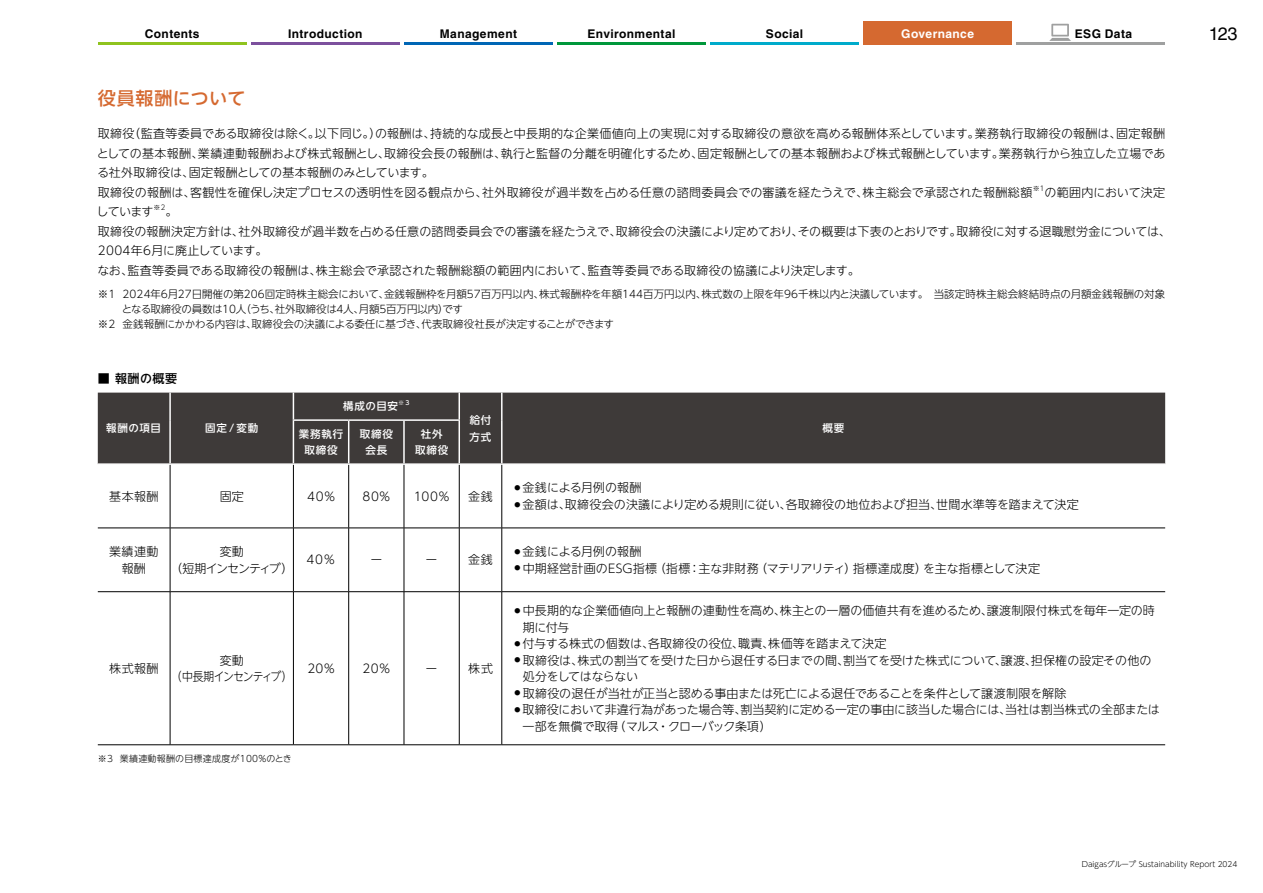
<style>
.page{position:relative;width:1263px;height:893px;background:#fff}
.page>*{position:absolute;margin:0;border:0;box-sizing:border-box;transform-origin:0 0}
.t1{font:500 18px "UD Shin Go NT Pr 6 N";letter-spacing:.02em;color:#d56930}
.t2{font:18px "Helvetica LT Std";color:#000}
.t3{font:300 12px/19.5px "UD Shin Go NT Pr 6 N";color:#000}
.t4{font:700 12px "Helvetica LT Std";letter-spacing:.035em;color:#000}
.t5{font:300 12px/16.5px "UD Shin Go NT Pr 6 N";letter-spacing:-.08em;color:#000;text-align:center}
.t6{font:700 12px "Helvetica LT Std";letter-spacing:.035em;color:#fff}
.t7{font:500 12px "UD Shin Go NT Pr 6 N";letter-spacing:.045em;color:#000}
.t8{font:300 10.5px "UD Shin Go NT Pr 6 N";letter-spacing:-.005em;color:#000}
.t9{font:500 10.5px/16.5px "UD Shin Go NT Pr 6 N";letter-spacing:.075em;color:#fff;text-align:center}
.t10{font:300 9px "UD Shin Go NT Pr 6 N";letter-spacing:.03em;color:#000}
.t11{font:300 7.5px "UD Shin Go NT Pr 6 N";color:#000}
.t12{font:300 7.05px "UD Shin Go NT Pr 6 N";color:#000}
.t13{font:500 6.15px "UD Shin Go NT Pr 6 N";color:#fff}
</style>
<div class="page">
<div style="left:98px;top:393px;width:1067px;height:70px;background:#3e3a39"></div>
<hr style="left:169px;top:393px;width:2px;height:27px;background:#fff">
<hr style="left:169px;top:420px;width:2px;height:43px;background:#fff">
<svg style="left:293px;top:393px;width:1px;height:26px"></svg>
<hr style="left:458px;top:393px;width:2px;height:26px;background:#fff">
<svg style="left:501px;top:393px;width:1px;height:27px"></svg>
<hr style="left:501px;top:420px;width:1px;height:43px;background:#fff">
<hr style="left:293px;top:419px;width:56px;height:2px;background:#fff">
<hr style="left:293px;top:421px;width:1px;height:42px;background:#fff">
<hr style="left:349px;top:419px;width:55px;height:2px;background:#fff">
<hr style="left:348px;top:421px;width:1px;height:42px;background:#fff">
<hr style="left:404px;top:419px;width:56px;height:2px;background:#fff">
<hr style="left:403px;top:421px;width:2px;height:42px;background:#fff">
<hr style="left:458px;top:421px;width:2px;height:42px;background:#fff">
<hr style="left:98px;top:744px;width:72px;height:1px;background:#000">
<hr style="left:170px;top:744px;width:123px;height:1px;background:#000">
<hr style="left:293px;top:744px;width:56px;height:1px;background:#000">
<hr style="left:349px;top:744px;width:55px;height:1px;background:#000">
<hr style="left:404px;top:744px;width:55px;height:1px;background:#000">
<hr style="left:459px;top:744px;width:43px;height:1px;background:#000">
<hr style="left:502px;top:744px;width:663px;height:1px;background:#000">
<hr style="left:170px;top:465px;width:1px;height:63px;background:#000">
<hr style="left:293px;top:465px;width:1px;height:63px;background:#000">
<hr style="left:348px;top:465px;width:1px;height:63px;background:#000">
<hr style="left:404px;top:465px;width:1px;height:63px;background:#000">
<hr style="left:459px;top:465px;width:1px;height:63px;background:#000">
<hr style="left:501px;top:465px;width:1px;height:63px;background:#000">
<hr style="left:98px;top:528px;width:72px;height:1px;background:#000">
<hr style="left:170px;top:528px;width:123px;height:1px;background:#000">
<hr style="left:170px;top:528px;width:1px;height:63px;background:#000">
<hr style="left:293px;top:528px;width:56px;height:1px;background:#000">
<hr style="left:293px;top:528px;width:1px;height:63px;background:#000">
<hr style="left:349px;top:528px;width:55px;height:1px;background:#000">
<hr style="left:348px;top:528px;width:1px;height:63px;background:#000">
<hr style="left:404px;top:528px;width:55px;height:1px;background:#000">
<hr style="left:404px;top:528px;width:1px;height:63px;background:#000">
<hr style="left:459px;top:528px;width:43px;height:1px;background:#000">
<hr style="left:459px;top:528px;width:1px;height:63px;background:#000">
<hr style="left:502px;top:528px;width:663px;height:1px;background:#000">
<hr style="left:501px;top:528px;width:1px;height:63px;background:#000">
<hr style="left:98px;top:591px;width:72px;height:1px;background:#000">
<hr style="left:170px;top:591px;width:123px;height:1px;background:#000">
<hr style="left:170px;top:592px;width:1px;height:152px;background:#000">
<hr style="left:293px;top:591px;width:56px;height:1px;background:#000">
<hr style="left:293px;top:592px;width:1px;height:152px;background:#000">
<hr style="left:349px;top:591px;width:55px;height:1px;background:#000">
<hr style="left:348px;top:592px;width:1px;height:152px;background:#000">
<hr style="left:404px;top:591px;width:55px;height:1px;background:#000">
<hr style="left:404px;top:592px;width:1px;height:152px;background:#000">
<hr style="left:459px;top:591px;width:43px;height:1px;background:#000">
<hr style="left:459px;top:592px;width:1px;height:152px;background:#000">
<hr style="left:502px;top:591px;width:663px;height:1px;background:#000">
<hr style="left:501px;top:592px;width:1px;height:152px;background:#000">
<div style="left:863px;top:21px;width:149px;height:24px;background:#d56930"></div>
<svg style="left:1049px;top:24px;width:22px;height:17px"></svg>
<hr style="left:98px;top:42px;width:149px;height:3px;background:#8fc31f">
<hr style="left:251px;top:42px;width:149px;height:3px;background:#7c509d">
<hr style="left:404px;top:42px;width:149px;height:3px;background:#0066b5">
<hr style="left:557px;top:42px;width:149px;height:3px;background:#00973b">
<hr style="left:710px;top:42px;width:149px;height:3px;background:#00abcb">
<hr style="left:1016px;top:42px;width:149px;height:3px;background:#9fa0a0">
<p class="t4" style="left:145px;top:26px;width:56px">Contents</p>
<p class="t4" style="left:288px;top:26px;width:76px">Introduction</p>
<p class="t4" style="left:440px;top:26px;width:79px">Management</p>
<p class="t4" style="left:587px;top:26px;width:89px">Environmental</p>
<p class="t4" style="left:766px;top:26px;width:39px">Social</p>
<p class="t6" style="left:901px;top:26px;width:74px">Governance</p>
<p class="t4" style="left:1075px;top:26px;width:59px">ESG Data</p>
<h1 class="t1" style="left:98px;top:84px;width:149px">役員報酬について</h1>
<p class="t3" style="left:97px;top:123px;width:1070px">取締役（監査等委員である取締役は除く。以下同じ。）の報酬は、持続的な成長と中長期的な企業価値向上の実現に対する取締役の意欲を高める報酬体系としています。業務執行取締役の報酬は、固定報酬としての基本報酬、業績連動報酬および株式報酬とし、取締役会長の報酬は、執行と監督の分離を明確化するため、固定報酬としての基本報酬および株式報酬としています。業務執行から独立した立場である社外取締役は、固定報酬としての基本報酬のみとしています。<br>取締役の報酬は、客観性を確保し決定プロセスの透明性を図る観点から、社外取締役が過半数を占める任意の諮問委員会での審議を経たうえで、株主総会で承認された報酬総額</p>
<p class="t12" style="left:1033px;top:182px;width:13px">※1</p>
<p class="t3" style="left:1045px;top:182px;width:122px">の範囲内において決定</p>
<p class="t3" style="left:97px;top:201px;width:59px">しています</p>
<p class="t12" style="left:154px;top:202px;width:13px">※2</p>
<p class="t3" style="left:97px;top:201px;width:1075px;text-indent:68px">。<br>取締役の報酬決定方針は、社外取締役が過半数を占める任意の諮問委員会での審議を経たうえで、取締役会の決議により定めており、その概要は下表のとおりです。取締役に対する退職慰労金については、2004年6月に廃止しています。<br>なお、監査等委員である取締役の報酬は、株主総会で承認された報酬総額の範囲内において、監査等委員である取締役の協議により決定します。</p>
<p class="t8" style="left:98px;top:286px;width:1069px">※1 2024年６月27日開催の第206回定時株主総会において、金銭報酬枠を月額57百万円以内、株式報酬枠を年額144百万円以内、株式数の上限を年96千株以内と決議しています。当該定時株主総会終結時点の月額金銭報酬の対象</p>
<p class="t8" style="left:122px;top:301px;width:342px">となる取締役の員数は10人（うち、社外取締役は4人、月額5百万円以内）です</p>
<p class="t8" style="left:98px;top:316px;width:518px">※2 金銭報酬にかかわる内容は、取締役会の決議による委任に基づき、代表取締役社長が決定することができます</p>
<p class="t7" style="left:98px;top:368px;width:81px">■ 報酬の概要</p>
<p class="t9" style="left:106px;top:420px;width:57px">報酬の項目</p>
<p class="t9" style="left:205px;top:420px;width:55px">固定/変動</p>
<p class="t9" style="left:343px;top:398px;width:56px">構成の目安</p>
<p class="t13" style="left:398px;top:398px;width:13px">※3</p>
<p class="t9" style="left:299px;top:425px;width:46px">業務執行取締役</p>
<p class="t9" style="left:360px;top:425px;width:35px">取締役会長</p>
<p class="t9" style="left:415px;top:425px;width:35px">社外取締役</p>
<p class="t9" style="left:470px;top:412px;width:23px;text-align:left">給付方式</p>
<p class="t9" style="left:822px;top:420px;width:23px">概要</p>
<p class="t3" style="left:109px;top:486px;width:51px">基本報酬</p>
<p class="t3" style="left:220px;top:486px;width:25px">固定</p>
<p class="t3" style="left:307px;top:486px;width:29px">40%</p>
<p class="t3" style="left:362px;top:486px;width:29px">80%</p>
<p class="t3" style="left:414px;top:486px;width:37px">100%</p>
<p class="t3" style="left:468px;top:486px;width:26px">金銭</p>
<p class="t3" style="left:109px;top:543px;width:51px;line-height:16.5px;text-align:center">業績連動報酬</p>
<p class="t5" style="left:170px;top:543px;width:125px">変動<br>（短期インセンティブ）</p>
<p class="t3" style="left:307px;top:550px;width:30px">40％</p>
<p class="t3" style="left:370px;top:550px;width:13px">ー</p>
<p class="t3" style="left:426px;top:550px;width:13px">ー</p>
<p class="t3" style="left:468px;top:550px;width:26px">金銭</p>
<p class="t3" style="left:109px;top:658px;width:51px">株式報酬</p>
<p class="t5" style="left:171px;top:651px;width:123px">変動<br>（中長期インセンティブ）</p>
<p class="t3" style="left:307px;top:658px;width:29px">20%</p>
<p class="t3" style="left:363px;top:658px;width:29px">20%</p>
<p class="t3" style="left:426px;top:658px;width:13px">ー</p>
<p class="t3" style="left:468px;top:658px;width:26px">株式</p>
<p class="t10" style="left:98px;top:751px;width:196px">※3 業績連動報酬の目標達成度が100%のとき</p>
<p class="t3" style="left:514px;top:478px;width:128px"><sup>●</sup> 金銭による月例の報酬</p>
<p class="t3" style="left:514px;top:494px;width:566px"><sup>●</sup> 金額は、取締役会の決議により定める規則に従い、各取締役の地位および担当、世間水準等を踏まえて決定</p>
<p class="t3" style="left:514px;top:541px;width:128px"><sup>●</sup> 金銭による月例の報酬</p>
<p class="t3" style="left:514px;top:558px;width:527px"><sup>●</sup> 中期経営計画のESG指標（指標：主な非財務（マテリアリティ）指標達成度）を主な指標として決定</p>
<p class="t3" style="left:523px;top:602px;width:633px;line-height:16.5px;text-indent:-8px"><sup>●</sup> 中長期的な企業価値向上と報酬の連動性を高め、株主との一層の価値共有を進めるため、譲渡制限付株式を毎年一定の時期に付与</p>
<p class="t3" style="left:514px;top:633px;width:374px"><sup>●</sup> 付与する株式の個数は、各取締役の役位、職責、株価等を踏まえて決定</p>
<p class="t3" style="left:523px;top:651px;width:630px;line-height:16.5px;text-indent:-8px"><sup>●</sup> 取締役は、株式の割当てを受けた日から退任する日までの間、割当てを受けた株式について、譲渡、担保権の設定その他の処分をしてはならない</p>
<p class="t3" style="left:514px;top:683px;width:553px"><sup>●</sup> 取締役の退任が当社が正当と認める事由または死亡による退任であることを条件として譲渡制限を解除</p>
<p class="t3" style="left:522px;top:701px;width:639px;line-height:16.5px;text-indent:-8px"><sup>●</sup> 取締役において非違行為があった場合等、割当契約に定める一定の事由に該当した場合には、当社は割当株式の全部または一部を無償で取得（マルス・クローバック条項）</p>
<h1 class="t2" style="left:1209px;top:24px;width:30px">123</h1>
<p class="t11" style="left:1082px;top:858px;width:157px">Daigasグループ Sustainability Report 2024</p>
</div>
